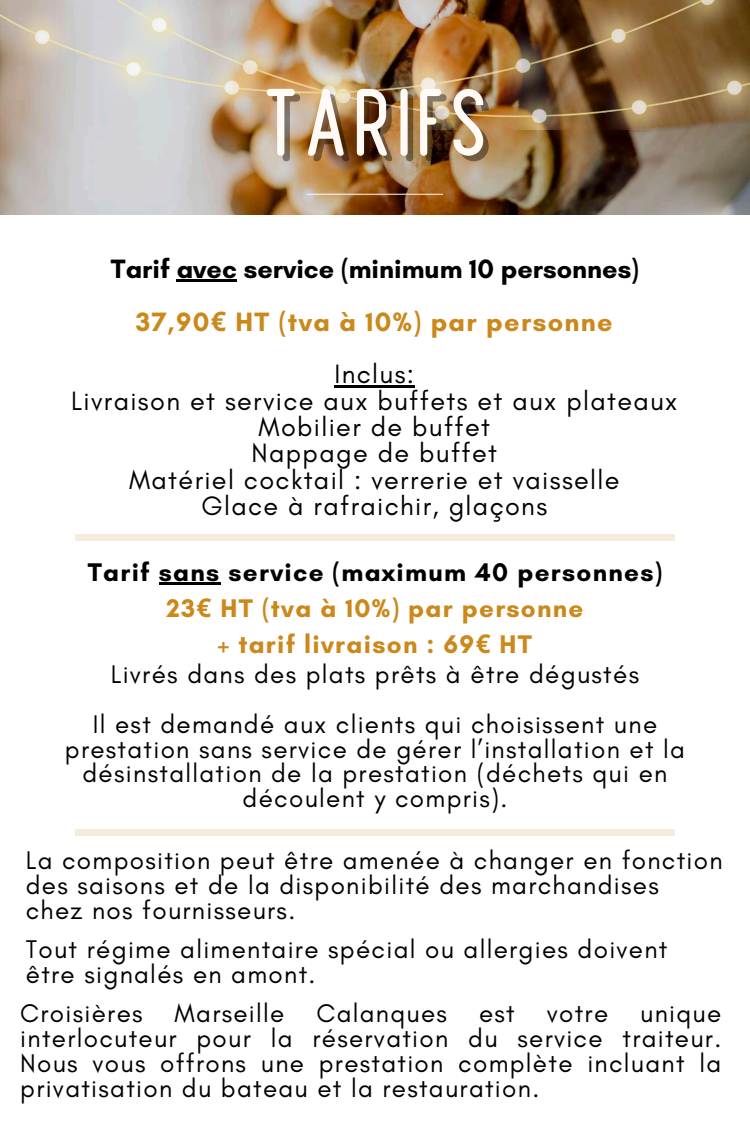
<style>
.page{position:relative;width:750px;height:1126px;background:#fff}
.page>*{position:absolute;margin:0;border:0;box-sizing:border-box;transform-origin:0 0}
.t1{font:124.3px "Finland Rounded";color:#fffaf5}
.t2{font:27px/26.2px "Glacial Indifference";letter-spacing:.05em;color:#000;text-align:center}
.t3{font:700 27px/52.5px "Glacial Indifference";color:#000;text-align:center}
.t4{font:26px/24.8px "Glacial Indifference";letter-spacing:.05em;color:#000;text-align:center}
.t5{font:700 26px/36px "Glacial Indifference";letter-spacing:.05em;color:#cb881b;text-align:center}
.s1{color:#cb881b}
.s2{font-family:"Noto Sans";color:#cb881b}
.s3{font-weight:400}
.s4{color:#000}
.s5{font-family:"Noto Sans"}
</style>
<div class="page">
<img style="left:0;top:129px;width:750px;height:85px">
<hr style="left:307px;top:194px;width:136px;height:1px;background:#fffaf5">
<img style="left:0;top:0;width:750px;height:129px">
<hr style="left:177px;top:280px;width:60px;height:2px;background:#000">
<hr style="left:335px;top:385px;width:80px;height:2px;background:#000">
<div style="left:75px;top:533px;width:600px;height:7px;background:#f6ecdb"></div>
<hr style="left:159px;top:582px;width:62px;height:2px;background:#000">
<div style="left:75px;top:829px;width:600px;height:6px;background:#f6ecdb"></div>
<h1 class="t1" style="left:261px;top:40px;width:230px">TARIFS</h1>
<p class="t3" style="left:111px;top:242px;width:530px">Tarif avec service (minimum 10 personnes)<br><span class="s1">37,90</span><span class="s2">€</span> <span class="s1">HT (tva à 10%) par personne<br></span><span class="s3">Inclus:</span></p>
<p class="t2" style="left:71px;top:387px;width:608px">Livraison et service aux buffets et aux plateaux<br>Mobilier de buffet<br>Nappage de buffet<br>Matériel cocktail : verrerie et vaisselle<br>Glace à rafraichir, glaçons</p>
<p class="t5" style="left:88px;top:553px;width:576px"><span class="s4">Tarif sans service (maximum 40 personnes)<br></span>23<span class="s5">€</span> HT (tva à 10%) par personne<br>+ tarif livraison : 69<span class="s5">€</span> HT</p>
<p class="t4" style="left:93px;top:649px;width:566px;line-height:49.5px">Livrés dans des plats prêts à être dégustés<br>Il est demandé aux clients qui choisissent une</p>
<p class="t4" style="left:65px;top:735px;width:622px">prestation sans service de gérer l’installation et la désinstallation de la prestation (déchets qui en découlent y compris).</p>
<p class="t4" style="left:26px;top:847px;width:698px;text-align:left">La composition peut être amenée à changer en fonction des saisons et de la disponibilité des marchandises<br>chez nos fournisseurs.</p>
<p class="t4" style="left:26px;top:936px;width:643px;text-align:left">Tout régime alimentaire spécial ou allergies doivent être signalés en amont.</p>
<p class="t4" style="left:20px;top:1000px;width:703px;text-align:justify">Croisières Marseille Calanques est votre unique interlocuteur pour la réservation du service traiteur.<br>Nous vous offrons une prestation complète incluant la privatisation du bateau et la restauration.</p>
</div>
